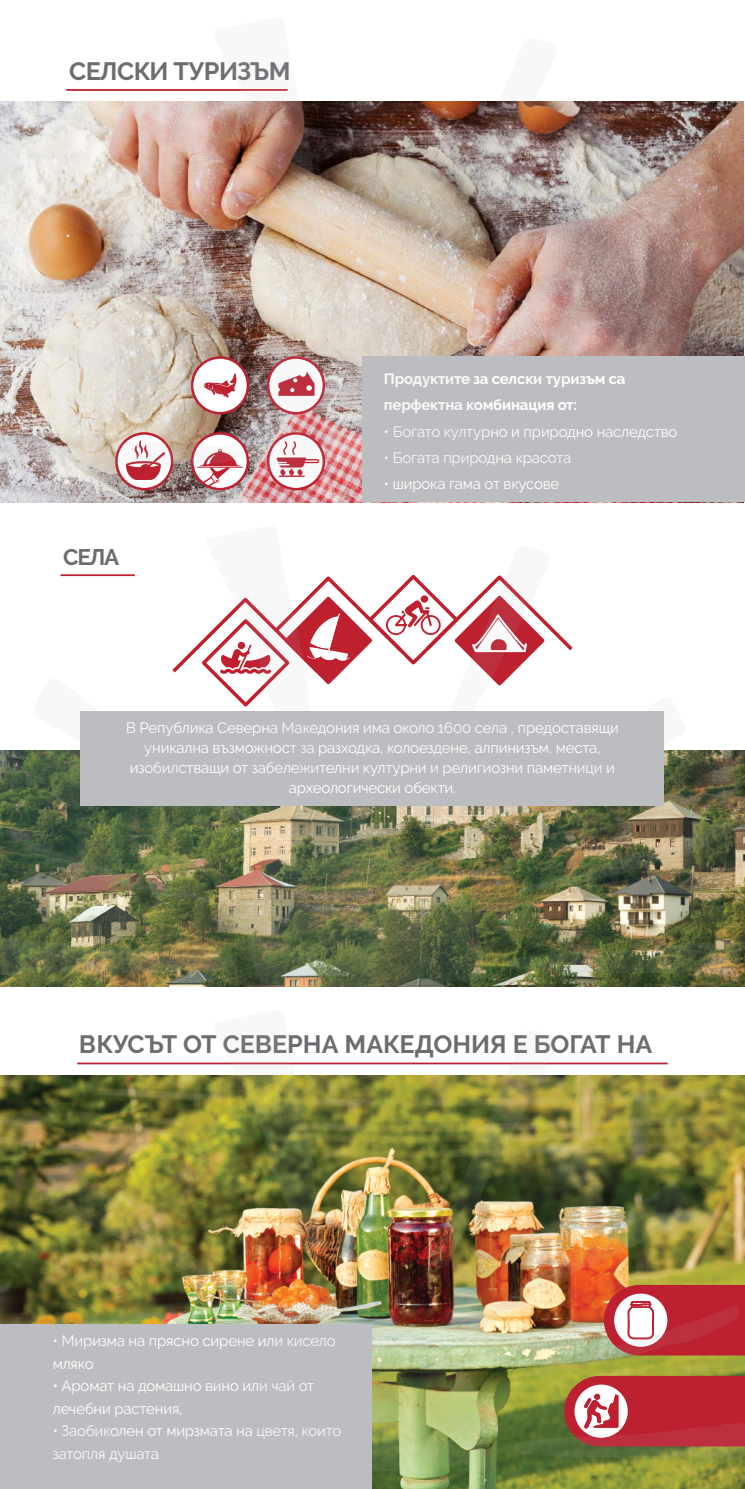
<style>
.page{position:relative;width:745px;height:1489px;background:#fff}
.page>*{position:absolute;margin:0;border:0;box-sizing:border-box;transform-origin:0 0}
.t1{font:700 25px "Raleway";color:#6c6d70}
.t2{font:700 25px "Raleway";letter-spacing:-.02em;color:#6c6d70}
.t3{font:700 22.5px "Raleway";color:#6c6d70}
.t4{font:15px/20px "Raleway";letter-spacing:-.01em;color:#fff}
.t5{font:700 15px/26.2px "Raleway";letter-spacing:-.01em;color:#fff}
</style>
<div class="page">
<img style="left:0;top:102px;width:743px;height:400px">
<hr style="left:66px;top:89px;width:221px;height:2px;background:#be202e">
<div style="left:362px;top:356px;width:382px;height:146px;background:#bcbdc0"></div>
<svg style="left:267px;top:432px;width:58px;height:58px"></svg>
<div style="left:269px;top:434px;width:53px;height:54px;background:#fff;border-radius:50%"></div>
<img style="left:0;top:750px;width:744px;height:236px">
<img style="left:0;top:1075px;width:744px;height:413px">
<hr style="left:77px;top:1062px;width:590px;height:2px;background:#be202e">
<div style="left:0;top:1323px;width:372px;height:165px;background:#bcbdc0"></div>
<img style="left:32px;top:903px;width:452px;height:84px">
<svg style="left:0;top:937px;width:234px;height:39px;background:#747549"></svg>
<img style="left:505px;top:935px;width:236px;height:43px">
<img style="left:22px;top:574px;width:711px;height:329px">
<img style="left:39px;top:166px;width:386px;height:312px">
<img style="left:210px;top:89px;width:115px;height:178px">
<img style="left:0;top:428px;width:241px;height:59px">
<img style="left:425px;top:101px;width:315px;height:255px">
<svg style="left:29px;top:330px;width:207px;height:68px;background:#d8cbc2"></svg>
<img style="left:39px;top:1158px;width:452px;height:312px">
<img style="left:210px;top:1062px;width:115px;height:197px">
<svg style="left:39px;top:1420px;width:202px;height:40px"></svg>
<img style="left:425px;top:1062px;width:319px;height:399px">
<svg style="left:29px;top:1322px;width:195px;height:65px"></svg>
<h1 class="t2" style="left:69px;top:57px;width:223px">СЕЛСКИ ТУРИЗЪМ</h1>
<h2 class="t3" style="left:63px;top:544px;width:57px">СЕЛА</h2>
<p class="t5" style="left:384px;top:365px;width:243px">Продуктите за селски туризъм са перфектна комбинация от:</p>
<p class="t4" style="left:384px;top:421px;width:295px">• Богато културно и природно наследство</p>
<p class="t4" style="left:384px;top:447px;width:189px">• Богата природна красота</p>
<p class="t4" style="left:384px;top:473px;width:177px">• широка гама от вкусове</p>
<p class="t4" style="left:126px;top:717px;width:494px;text-align:center">В Република Северна Македония има около 1600 села , предоставящи уникална възможност за разходка, колоездене, алпинизъм, места, изобилстващи от забележителни културни и религиозни паметници и археологически обекти.</p>
<h1 class="t1" style="left:79px;top:1030px;width:574px">ВКУСЪТ ОТ СЕВЕРНА МАКЕДОНИЯ Е БОГАТ НА</h1>
<p class="t4" style="left:53px;top:1329px;width:284px;line-height:22.5px">• Миризма на прясно сирене или кисело мляко</p>
<p class="t4" style="left:53px;top:1374px;width:263px;line-height:22.5px">• Аромат на домашно вино или чай от лечебни растения,</p>
<p class="t4" style="left:53px;top:1419px;width:290px;line-height:22.5px">• Заобиколен от мирзмата на цветя, които затопля душата</p>
</div>
